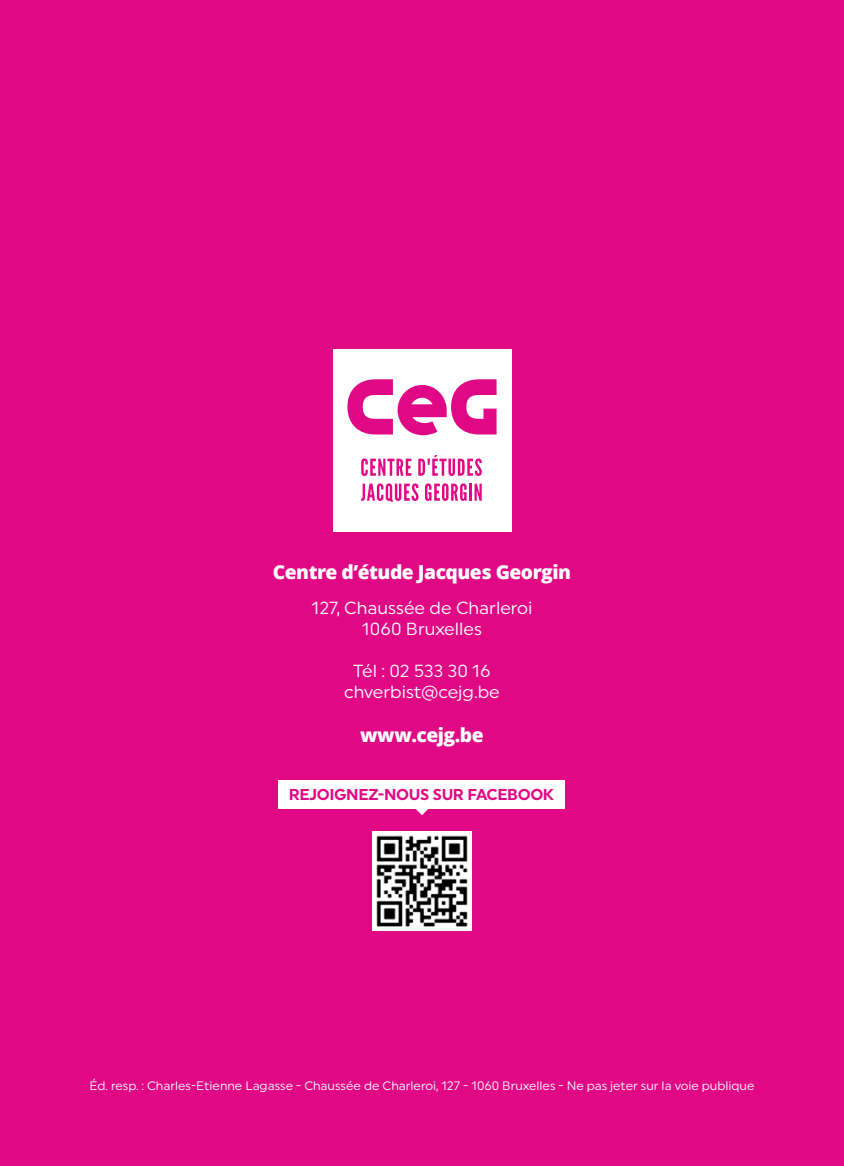
<style>
.page{position:relative;width:844px;height:1166px;background:#fff}
.page>*{position:absolute;margin:0;border:0;box-sizing:border-box;transform-origin:0 0}
.t1{font:800 19.25px "Open Sans";letter-spacing:-.025em;color:#fff}
.t2{font:17.5px/21px "Uniform";color:#fff;text-align:center}
.t3{font:700 15.75px "Uniform";letter-spacing:-.025em;color:#e00885}
.t4{font:12.25px "Uniform";color:#fff}
</style>
<div class="page">
<div style="left:0;top:0;width:843px;height:1166px;background:#e00885"></div>
<div style="left:332px;top:349px;width:179px;height:183px;background:#fff"></div>
<svg style="left:347px;top:379px;width:149px;height:56px"></svg>
<svg style="left:361px;top:483px;width:57px;height:19px"></svg>
<svg style="left:425px;top:483px;width:56px;height:18px"></svg>
<svg style="left:361px;top:458px;width:50px;height:18px"></svg>
<svg style="left:418px;top:455px;width:63px;height:21px"></svg>
<img style="left:372px;top:831px;width:99px;height:99px">
<div style="left:279px;top:780px;width:286px;height:29px;background:#fff"></div>
<svg style="left:416px;top:809px;width:12px;height:6px"></svg>
<h1 class="t1" style="left:273px;top:557px;width:300px">Centre d’étude Jacques Georgin</h1>
<h2 class="t2" style="left:311px;top:597px;width:222px">127, Chaussée de Charleroi<br>1060 Bruxelles</h2>
<h2 class="t2" style="left:344px;top:660px;width:157px">Tél : 02 533 30 16 chverbist@cejg.be</h2>
<h1 class="t1" style="left:360px;top:720px;width:125px">www.cejg.be</h1>
<p class="t3" style="left:289px;top:785px;width:266px">REJOIGNEZ-NOUS SUR FACEBOOK</p>
<p class="t4" style="left:89px;top:1078px;width:666px">Éd. resp. : Charles-Etienne Lagasse - Chaussée de Charleroi, 127 - 1060 Bruxelles - Ne pas jeter sur la voie publique</p>
</div>
